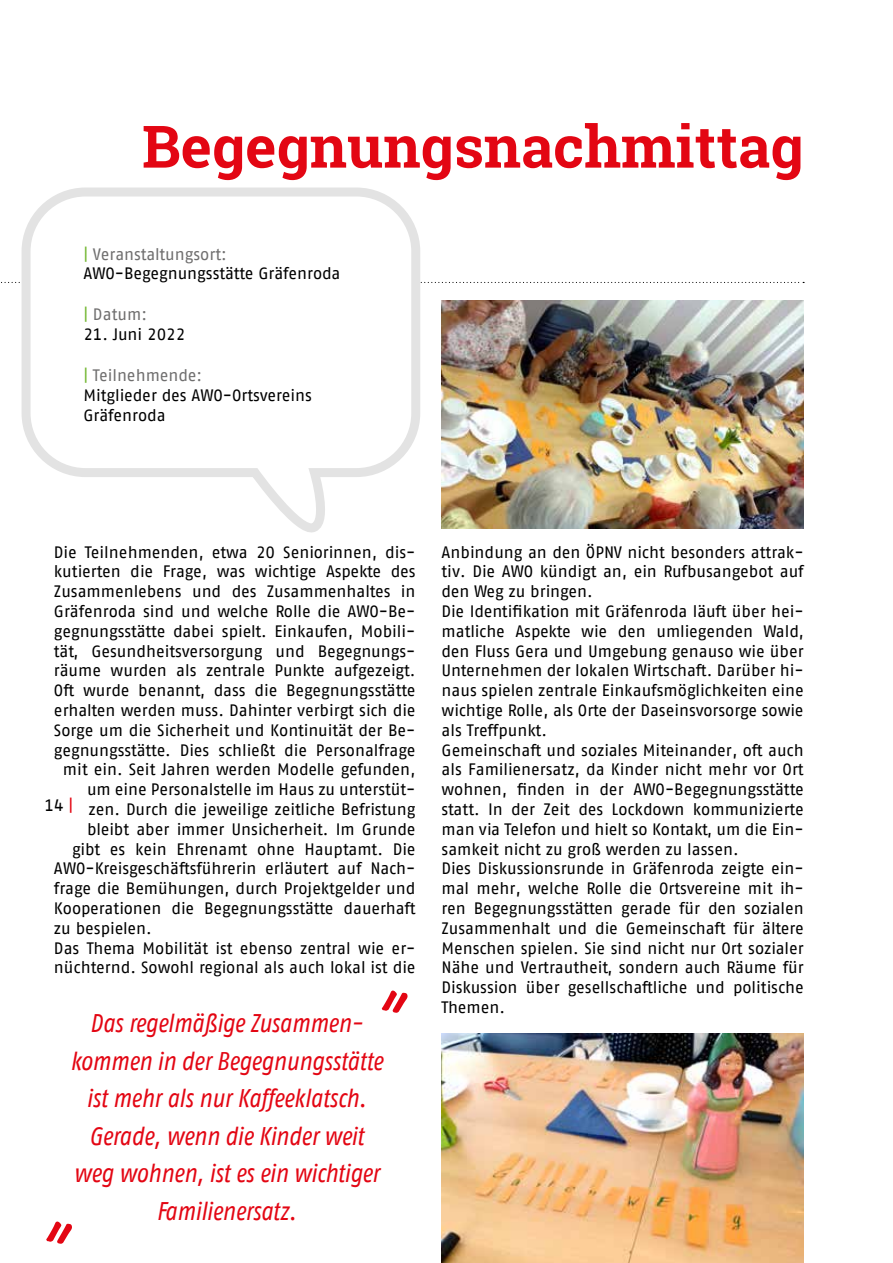
<style>
.page{position:relative;width:893px;height:1263px;background:#fff}
.page>*{position:absolute;margin:0;border:0;box-sizing:border-box;transform-origin:0 0}
.t1{font:76.5px "Market";color:#e30613}
.t2{font:700 58.5px "Roboto Slab";color:#e30613}
.t3{font:italic 25.5px/37.5px "AWO Fago Cond";color:#e30613;text-align:center}
.t4{font:16.5px/19.8px "AWO Fago Office";color:#000}
.t5{font:16.5px "AWO Fago Office";color:#706f6f}
.s1{color:#76b837}
.s2{color:#706f6f}
.s3{color:#e30613}
</style>
<div class="page">
<img style="left:441px;top:301px;width:363px;height:228px">
<img style="left:441px;top:1033px;width:363px;height:230px">
<svg style="left:1px;top:282px;width:803px;height:1px"></svg>
<svg style="left:17px;top:187px;width:408px;height:346px"></svg>
<h2 class="t2" style="left:142px;top:106px;width:663px">Begegnungsnachmittag</h2>
<p class="t4" style="left:83px;top:244px;width:259px"><span class="s1">|</span> <span class="s2">Veranstaltungsort:<br></span>AWO-Begegnungsstätte Gräfenroda</p>
<p class="t5" style="left:83px;top:305px;width:65px"><span class="s1">|</span> Datum:</p>
<p class="t4" style="left:83px;top:324px;width:103px">21. Juni 2022</p>
<p class="t4" style="left:83px;top:365px;width:230px"><span class="s1">|</span> <span class="s2">Teilnehmende:<br></span>Mitglieder des AWO-Ortsvereins<br>Gräfenroda</p>
<p class="t4" style="left:54px;top:542px;width:363px">Die Teilnehmenden, etwa 20 Seniorinnen, dis-</p>
<p class="t4" style="left:54px;top:561px;width:363px">kutierten die Frage, was wichtige Aspekte des</p>
<p class="t4" style="left:54px;top:581px;width:363px">Zusammenlebens und des Zusammenhaltes in</p>
<p class="t4" style="left:54px;top:601px;width:363px">Gräfenroda sind und welche Rolle die AWO-Be-</p>
<p class="t4" style="left:54px;top:621px;width:363px">gegnungsstätte dabei spielt. Einkaufen, Mobili-</p>
<p class="t4" style="left:54px;top:641px;width:363px">tät, Gesundheitsversorgung und Begegnungs-</p>
<p class="t4" style="left:54px;top:660px;width:363px">räume wurden als zentrale Punkte aufgezeigt.</p>
<p class="t4" style="left:54px;top:680px;width:363px">Oft wurde benannt, dass die Begegnungsstätte</p>
<p class="t4" style="left:54px;top:700px;width:363px">erhalten werden muss. Dahinter verbirgt sich die</p>
<p class="t4" style="left:54px;top:720px;width:363px">Sorge um die Sicherheit und Kontinuität der Be-</p>
<p class="t4" style="left:54px;top:740px;width:363px">gegnungsstätte. Dies schließt die Personalfrage</p>
<p class="t4" style="left:63px;top:759px;width:354px">mit ein. Seit Jahren werden Modelle gefunden,</p>
<p class="t4" style="left:87px;top:779px;width:330px">um eine Personalstelle im Haus zu unterstüt-</p>
<p class="t4" style="left:88px;top:799px;width:328px">zen. Durch die jeweilige zeitliche Befristung</p>
<p class="t4" style="left:87px;top:819px;width:330px">bleibt aber immer Unsicherheit. Im Grunde</p>
<p class="t4" style="left:72px;top:839px;width:345px">gibt es kein Ehrenamt ohne Hauptamt. Die</p>
<p class="t4" style="left:54px;top:858px;width:363px">AWO-Kreisgeschäftsführerin erläutert auf Nach-</p>
<p class="t4" style="left:54px;top:878px;width:363px">frage die Bemühungen, durch Projektgelder und</p>
<p class="t4" style="left:54px;top:898px;width:363px">Kooperationen die Begegnungsstätte dauerhaft</p>
<p class="t4" style="left:54px;top:918px;width:99px">zu bespielen.</p>
<p class="t4" style="left:54px;top:938px;width:363px">Das Thema Mobilität ist ebenso zentral wie er-</p>
<p class="t4" style="left:54px;top:957px;width:363px">nüchternd. Sowohl regional als auch lokal ist die</p>
<p class="t4" style="left:45px;top:795px;width:30px">14 <span class="s3">|</span></p>
<h1 class="t1" style="left:371px;top:972px;width:28px">“</h1>
<h3 class="t3" style="left:70px;top:1004px;width:314px">Das regelmäßige Zusammen&shy;kommen in der Begegnungsstätte ist mehr als nur Kaffeeklatsch.<br>Gerade, wenn die Kinder weit weg wohnen, ist es ein wichtiger</h3>
<h1 class="t1" style="left:50px;top:1161px;width:28px">„</h1>
<h3 class="t3" style="left:156px;top:1192px;width:141px">Familienersatz.</h3>
<p class="t4" style="left:441px;top:542px;width:364px">Anbindung an den ÖPNV nicht besonders attrak&shy;tiv. Die AWO kündigt an, ein Rufbusangebot auf den Weg zu bringen.<br>Die Identifikation mit Gräfenroda läuft über hei&shy;matliche Aspekte wie den umliegenden Wald, den Fluss Gera und Umgebung genauso wie über Unternehmen der lokalen Wirtschaft. Darüber hi&shy;naus spielen zentrale Einkaufsmöglichkeiten eine wichtige Rolle, als Orte der Daseinsvorsorge sowie als Treffpunkt.<br>Gemeinschaft und soziales Miteinander, oft auch als Familienersatz, da Kinder nicht mehr vor Ort wohnen, finden in der AWO-Begegnungsstätte statt. In der Zeit des Lockdown kommunizierte man via Telefon und hielt so Kontakt, um die Ein&shy;samkeit nicht zu groß werden zu lassen.<br>Dies Diskussionsrunde in Gräfenroda zeigte ein&shy;mal mehr, welche Rolle die Ortsvereine mit ih&shy;ren Begegnungsstätten gerade für den sozialen Zusammenhalt und die Gemeinschaft für ältere Menschen spielen. Sie sind nicht nur Ort sozialer Nähe und Vertrautheit, sondern auch Räume für Diskussion über gesellschaftliche und politische Themen.</p>
</div>
